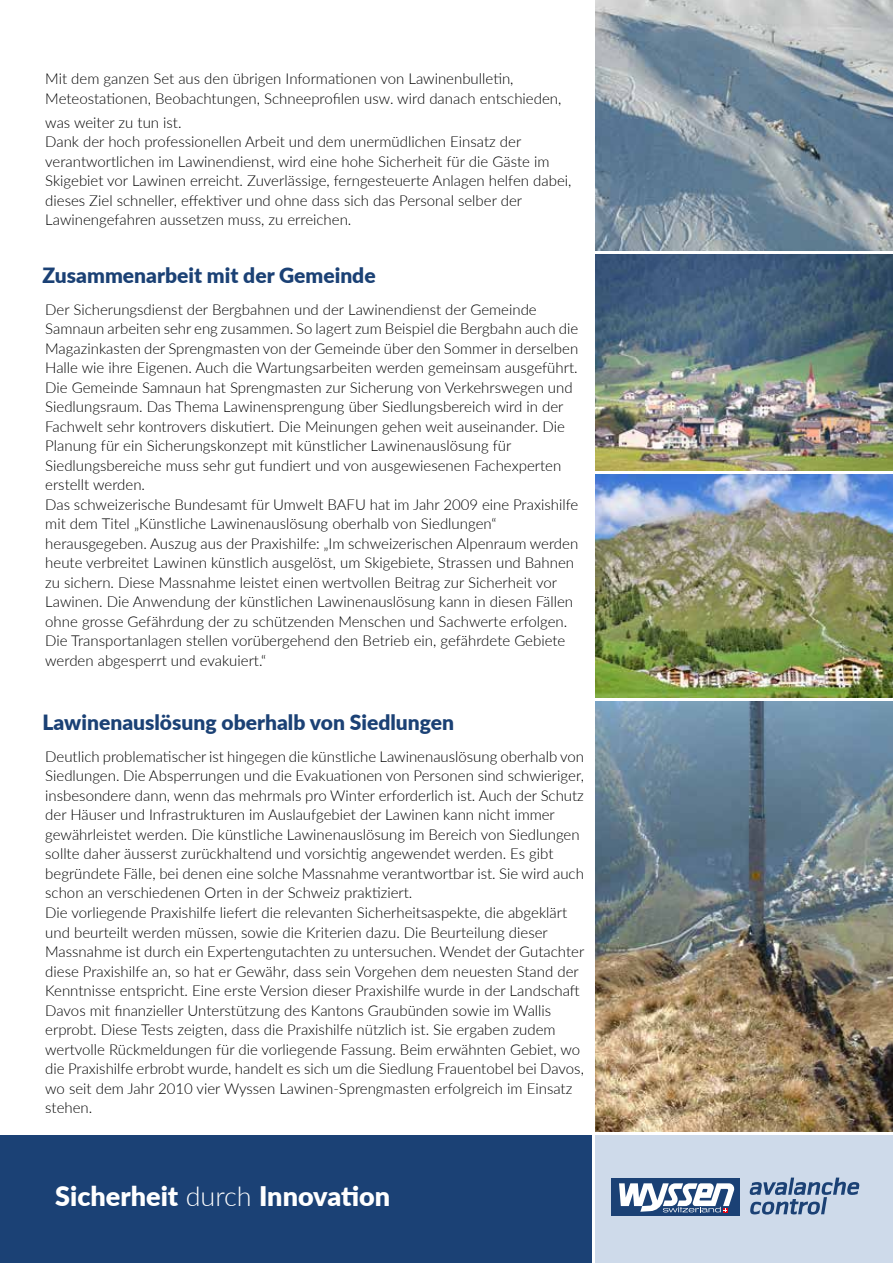
<style>
.page{position:relative;width:893px;height:1263px;background:#fff}
.page>*{position:absolute;margin:0;border:0;box-sizing:border-box;transform-origin:0 0}
.t1{font:900 27px "Lato";color:#fff}
.t2{font:900 21px "Lato";color:#1b4175}
.t3{font:300 15px/19.5px "Lato";color:#000}
.s1{font-weight:300}
</style>
<div class="page">
<div style="left:0;top:1135px;width:591px;height:128px;background:#1b4175"></div>
<div style="left:595px;top:1135px;width:298px;height:128px;background:#cedaea"></div>
<div style="left:612px;top:1178px;width:128px;height:37px;background:#1b4175"></div>
<svg style="left:750px;top:1177px;width:109px;height:37px"></svg>
<svg style="left:619px;top:1183px;width:116px;height:29px"></svg>
<img style="left:595px;top:0;width:298px;height:250px">
<img style="left:595px;top:701px;width:298px;height:430px">
<img style="left:595px;top:254px;width:298px;height:217px">
<img style="left:595px;top:475px;width:298px;height:222px">
<p class="t3" style="left:45px;top:69px;width:518px">Mit dem ganzen Set aus den übrigen Informationen von Lawinenbulletin,<br>Meteostationen, Beobachtungen, Schneeprofilen usw. wird danach entschieden,</p>
<p class="t3" style="left:45px;top:112px;width:528px">was weiter zu tun ist.<br>Dank der hoch professionellen Arbeit und dem unermüdlichen Einsatz der verantwortlichen im Lawinendienst, wird eine hohe Sicherheit für die Gäste im Skigebiet vor Lawinen erreicht. Zuverlässige, ferngesteuerte Anlagen helfen dabei, dieses Ziel schneller, effektiver und ohne dass sich das Personal selber der Lawinengefahren aussetzen muss, zu erreichen.</p>
<h2 class="t2" style="left:43px;top:259px;width:335px">Zusammenarbeit mit der Gemeinde</h2>
<p class="t3" style="left:45px;top:299px;width:534px">Der Sicherungsdienst der Bergbahnen und der Lawinendienst der Gemeinde Samnaun arbeiten sehr eng zusammen. So lagert zum Beispiel die Bergbahn auch die Magazinkasten der Sprengmasten von der Gemeinde über den Sommer in derselben Halle wie ihre Eigenen. Auch die Wartungsarbeiten werden gemeinsam ausgeführt.<br>Die Gemeinde Samnaun hat Sprengmasten zur Sicherung von Verkehrswegen und Siedlungsraum. Das Thema Lawinensprengung über Siedlungsbereich wird in der Fachwelt sehr kontrovers diskutiert. Die Meinungen gehen weit auseinander. Die Planung für ein Sicherungskonzept mit künstlicher Lawinenauslösung für Siedlungsbereiche muss sehr gut fundiert und von ausgewiesenen Fachexperten erstellt werden.<br>Das schweizerische Bundesamt für Umwelt BAFU hat im Jahr 2009 eine Praxishilfe mit dem Titel „Künstliche Lawinenauslösung oberhalb von Siedlungen“ herausgegeben. Auszug aus der Praxishilfe: „Im schweizerischen Alpenraum werden heute verbreitet Lawinen künstlich ausgelöst, um Skigebiete, Strassen und Bahnen zu sichern. Diese Massnahme leistet einen wertvollen Beitrag zur Sicherheit vor Lawinen. Die Anwendung der künstlichen Lawinenauslösung kann in diesen Fällen ohne grosse Gefährdung der zu schützenden Menschen und Sachwerte erfolgen.<br>Die Transportanlagen stellen vorübergehend den Betrieb ein, gefährdete Gebiete werden abgesperrt und evakuiert.“</p>
<h2 class="t2" style="left:43px;top:706px;width:413px">Lawinenauslösung oberhalb von Siedlungen</h2>
<p class="t3" style="left:45px;top:746px;width:540px">Deutlich problematischer ist hingegen die künstliche Lawinenauslösung oberhalb von Siedlungen. Die Absperrungen und die Evakuationen von Personen sind schwieriger, insbesondere dann, wenn das mehrmals pro Winter erforderlich ist. Auch der Schutz der Häuser und Infrastrukturen im Auslaufgebiet der Lawinen kann nicht immer gewährleistet werden. Die künstliche Lawinenauslösung im Bereich von Siedlungen sollte daher äusserst zurückhaltend und vorsichtig angewendet werden. Es gibt begründete Fälle, bei denen eine solche Massnahme verantwortbar ist. Sie wird auch schon an verschiedenen Orten in der Schweiz praktiziert.<br>Die vorliegende Praxishilfe liefert die relevanten Sicherheitsaspekte, die abgeklärt und beurteilt werden müssen, sowie die Kriterien dazu. Die Beurteilung dieser Massnahme ist durch ein Expertengutachten zu untersuchen. Wendet der Gutachter diese Praxishilfe an, so hat er Gewähr, dass sein Vorgehen dem neuesten Stand der Kenntnisse entspricht. Eine erste Version dieser Praxishilfe wurde in der Landschaft Davos mit finanzieller Unterstützung des Kantons Graubünden sowie im Wallis erprobt. Diese Tests zeigten, dass die Praxishilfe nützlich ist. Sie ergaben zudem wertvolle Rückmeldungen für die vorliegende Fassung. Beim erwähnten Gebiet, wo die Praxishilfe erbrobt wurde, handelt es sich um die Siedlung Frauentobel bei Davos, wo seit dem Jahr 2010 vier Wyssen Lawinen-Sprengmasten erfolgreich im Einsatz stehen.</p>
<h1 class="t1" style="left:55px;top:1175px;width:337px">Sicherheit <span class="s1">durch</span> Innovation</h1>
</div>
